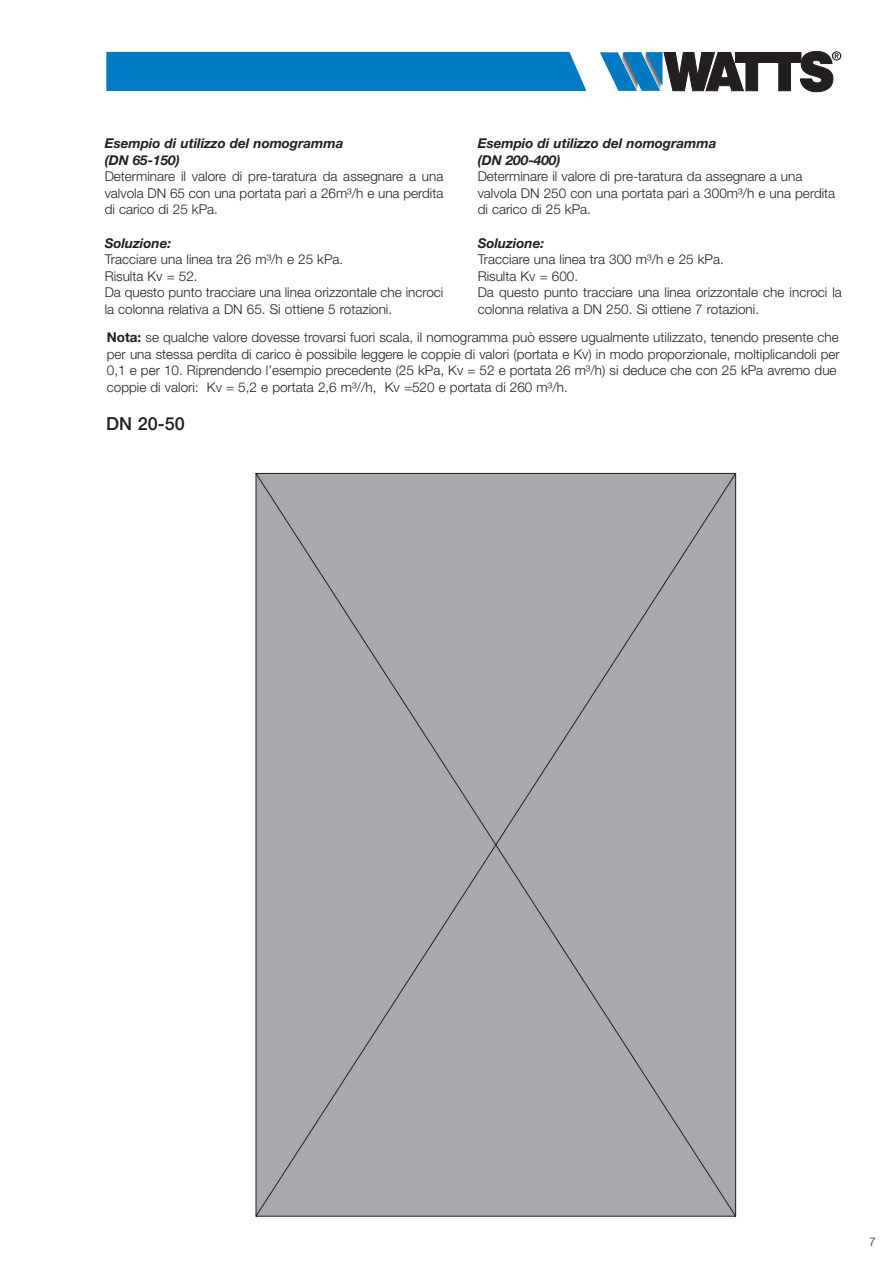
<style>
.page{position:relative;width:893px;height:1263px;background:#fff}
.page>*{position:absolute;margin:0;border:0;box-sizing:border-box;transform-origin:0 0}
.Normale{font:500 18px "Helvetica Neue LT Std";color:#231f20}
.t1{font:300 13.5px/16.5px "Helvetica Neue LT Std";color:#231f20}
.t2{font:italic 700 13.5px/16.5px "Helvetica Neue LT Std";color:#231f20}
.t3{font:300 12px "Helvetica Neue LT Std";color:#231f20}
.s1{font-weight:700}
</style>
<div class="page">
<div style="left:255px;top:473px;width:481px;height:744px;background:#a8a9ad"></div>
<svg style="left:600px;top:51px;width:241px;height:41px"></svg>
<div style="left:106px;top:52px;width:480px;height:39px;background:#007ac2"></div>
<p class="t2" style="left:105px;top:135px;width:240px">Esempio di utilizzo del nomogramma</p>
<p class="t2" style="left:105px;top:151px;width:77px">(DN 65-150)</p>
<p class="t1" style="left:105px;top:168px;width:340px;text-align:justify">Determinare il valore di pre-taratura da assegnare a una valvola DN 65 con una portata pari a 26m³/h e una perdita di carico di 25 kPa.</p>
<p class="t2" style="left:105px;top:234px;width:68px">Soluzione:</p>
<p class="t1" style="left:105px;top:251px;width:240px">Tracciare una linea tra 26 m³/h e 25 kPa.</p>
<p class="t1" style="left:105px;top:267px;width:95px">Risulta Kv = 52.</p>
<p class="t1" style="left:105px;top:284px;width:340px">Da questo punto tracciare una linea orizzontale che incroci la colonna relativa a DN 65. Si ottiene 5 rotazioni.</p>
<p class="t2" style="left:478px;top:135px;width:240px">Esempio di utilizzo del nomogramma (DN 200-400)</p>
<p class="t1" style="left:478px;top:168px;width:326px">Determinare il valore di pre-taratura da assegnare a una</p>
<p class="t1" style="left:478px;top:184px;width:359px">valvola DN 250 con una portata pari a 300m³/h e una perdita di carico di 25 kPa.</p>
<p class="t2" style="left:478px;top:234px;width:68px">Soluzione:</p>
<p class="t1" style="left:478px;top:251px;width:248px">Tracciare una linea tra 300 m³/h e 25 kPa.</p>
<p class="t1" style="left:478px;top:267px;width:102px">Risulta Kv = 600.</p>
<p class="t1" style="left:478px;top:284px;width:366px">Da questo punto tracciare una linea orizzontale che incroci la colonna relativa a DN 250. Si ottiene 7 rotazioni.</p>
<p class="t1" style="left:107px;top:329px;width:734px"><span class="s1">Nota:</span> se qualche valore dovesse trovarsi fuori scala, il nomogramma può essere ugualmente utilizzato, tenendo presente che per una stessa perdita di carico è possibile leggere le coppie di valori (portata e Kv) in modo proporzionale, moltiplicandoli per 0,1 e per 10. Riprendendo l’esempio precedente (25 kPa, Kv = 52 e portata 26 m³/h) si deduce che con 25 kPa avremo due coppie di valori: Kv = 5,2 e portata 2,6 m³//h, Kv =520 e portata di 260 m³/h.</p>
<p class="Normale" style="left:106px;top:413px;width:80px">DN 20-50</p>
<p class="t3" style="left:869px;top:1234px;width:8px">7</p>
</div>
